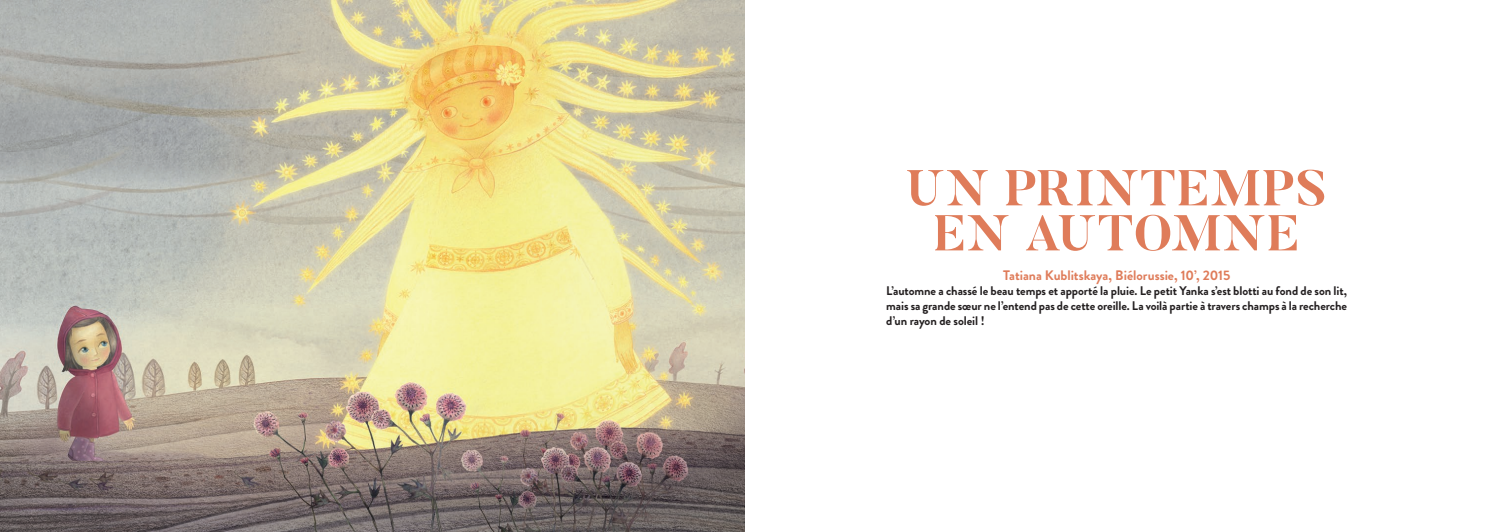
<style>
.page{position:relative;width:1489px;height:532px;background:#fff}
.page>*{position:absolute;margin:0;border:0;box-sizing:border-box;transform-origin:0 0}
.t1{font:700 50px/45px "Butler";letter-spacing:.035em;color:#df7c5a;text-align:center}
.t2{font:700 13.75px "Brandon Grotesque";color:#df7c5a}
.t3{font:700 12.5px/15px "Brandon Grotesque";letter-spacing:-.005em;color:#231f20;text-align:justify}
</style>
<div class="page">
<img style="left:0;top:0;width:744px;height:531px">
<h1 class="t1" style="left:906px;top:166px;width:422px">UN PRINTEMPS<br>EN AUTOMNE</h1>
<p class="t2" style="left:1003px;top:266px;width:229px">Tatiana Kublitskaya, Biélorussie, 10’, 2015</p>
<p class="t3" style="left:886px;top:284px;width:462px">L’automne a chassé le beau temps et apporté la pluie. Le petit Yanka s’est blotti au fond de son lit, mais sa grande sœur ne l’entend pas de cette oreille. La voilà partie à travers champs à la recherche d’un rayon de soleil !</p>
</div>
